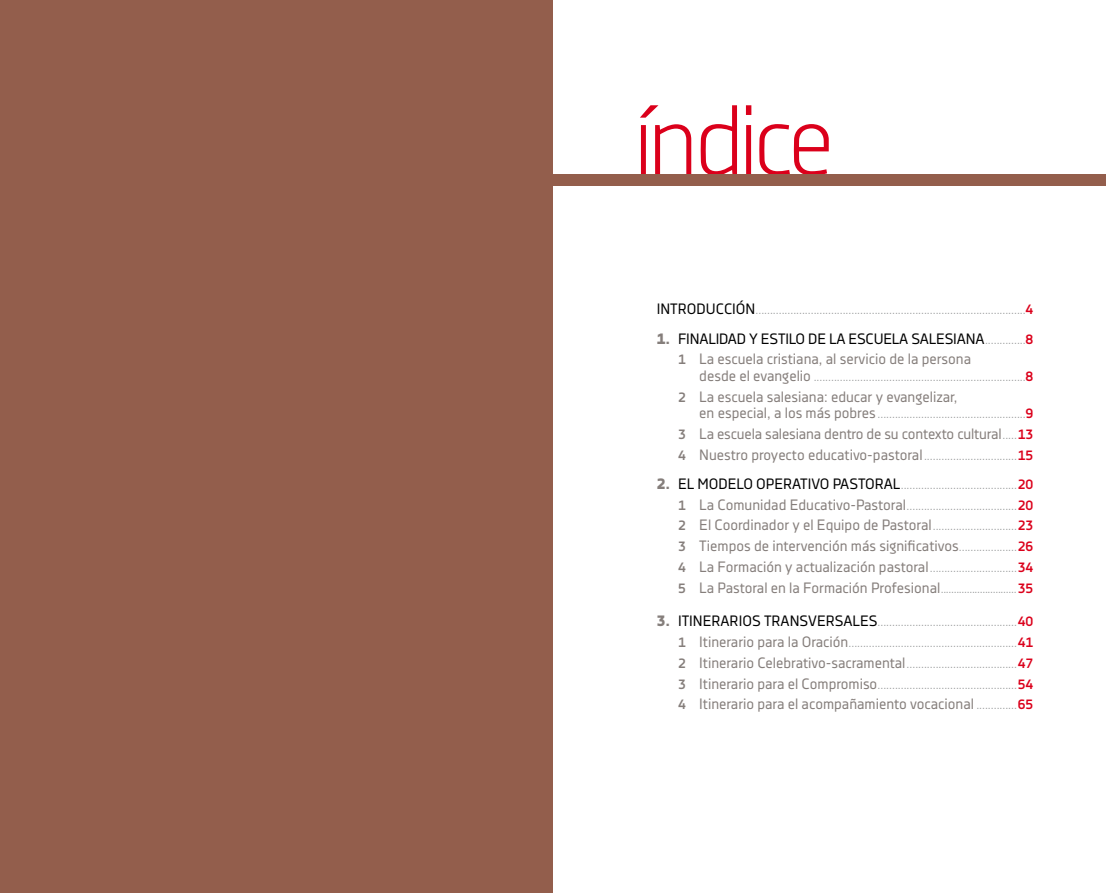
<style>
.page{position:relative;width:1106px;height:893px;background:#fff}
.page>*{position:absolute;margin:0;border:0;box-sizing:border-box;transform-origin:0 0}
.t1{font:99px "Decima Nova Pro Lt";letter-spacing:-.05em;color:#db001b}
.t2{font:15px/20.7px "Decima Nova Pro";color:#857e7b}
.t3{font:12px/20.7px "Decima Nova Pro";color:#9c9e9f;text-align:right}
.s1{font-size:15px;color:#000}
.s2{font-weight:700;font-size:13.5px;color:#db001b}
.s3{font-weight:800}
.s4{color:#000}
.s5{font-size:12px;color:#9c9e9f}
.s6{font-weight:700;font-size:13.5px}
.s7{font-size:15px;color:#857e7b}
.s8{font-weight:800;font-size:15px;color:#857e7b}
.s9{font-weight:700;font-size:13.5px;color:#857e7b}
</style>
<div class="page">
<div style="left:0;top:0;width:553px;height:893px;background:#935e4c"></div>
<div style="left:553px;top:174px;width:553px;height:12px;background:#935e4c"></div>
<h1 class="t1" style="left:634px;top:84px;width:201px">índice</h1>
<p class="t3" style="left:657px;top:300px;width:378px"><span class="s1">INTRODUCCIÓN</span>.............................................................................................<span class="s2">4</span></p>
<p class="t2" style="left:678px;top:328px;width:357px;text-indent:-21px"><span class="s3">1.</span> <span class="s4">FINALIDAD Y ESTILO DE LA ESCUELA SALESIANA</span><span class="s5">..............</span><span class="s2">8<br></span><span class="s6">1</span> La escuela cristiana, al servicio de la persona</p>
<p class="t3" style="left:699px;top:367px;width:335px"><span class="s7">desde el evangelio</span> .........................................................................<span class="s2">8</span></p>
<p class="t2" style="left:678px;top:386px;width:281px"><span class="s6">2</span> La escuela salesiana: educar y evangelizar,</p>
<p class="t3" style="left:699px;top:404px;width:335px"><span class="s7">en especial, a los más pobres</span> ...................................................<span class="s2">9</span></p>
<p class="t2" style="left:678px;top:424px;width:357px"><span class="s6">3</span> La escuela salesiana dentro de su contexto cultural<span class="s5">.....</span><span class="s2">13<br></span><span class="s6">4</span> Nuestro proyecto educativo-pastoral <span class="s5">................................</span><span class="s2">15</span></p>
<p class="t3" style="left:657px;top:475px;width:378px"><span class="s8">2.</span> <span class="s1">EL MODELO OPERATIVO PASTORAL</span>........................................<span class="s2">20<br></span><span class="s9">1</span> <span class="s7">La Comunidad Educativo-Pastoral</span>......................................<span class="s2">20</span></p>
<p class="t2" style="left:678px;top:515px;width:357px;text-align:justify"><span class="s6">2</span> El Coordinador y el Equipo de Pastoral<span class="s5">.............................</span><span class="s2">23<br></span><span class="s6">3</span> Tiempos de intervención más significativos<span class="s5">....................</span><span class="s2">26<br></span><span class="s6">4</span> La Formación y actualización pastoral<span class="s5">..............................</span><span class="s2">34<br></span><span class="s6">5</span> La Pastoral en la Formación Profesional<span class="s5">.............................</span><span class="s2">35</span></p>
<p class="t3" style="left:678px;top:612px;width:357px;text-align:justify;text-indent:-21px"><span class="s8">3.</span> <span class="s1">ITINERARIOS TRANSVERSALES</span>................................................<span class="s2">40<br></span><span class="s9">1</span> <span class="s7">Itinerario para la Oración</span>..........................................................<span class="s2">41<br></span><span class="s9">2</span> <span class="s7">Itinerario Celebrativo-sacramental</span>......................................<span class="s2">47<br></span><span class="s9">3</span> <span class="s7">Itinerario para el Compromiso</span>................................................<span class="s2">54</span></p>
<p class="t2" style="left:678px;top:694px;width:357px"><span class="s6">4</span> Itinerario para el acompañamiento vocacional <span class="s5">..............</span><span class="s2">65</span></p>
</div>
